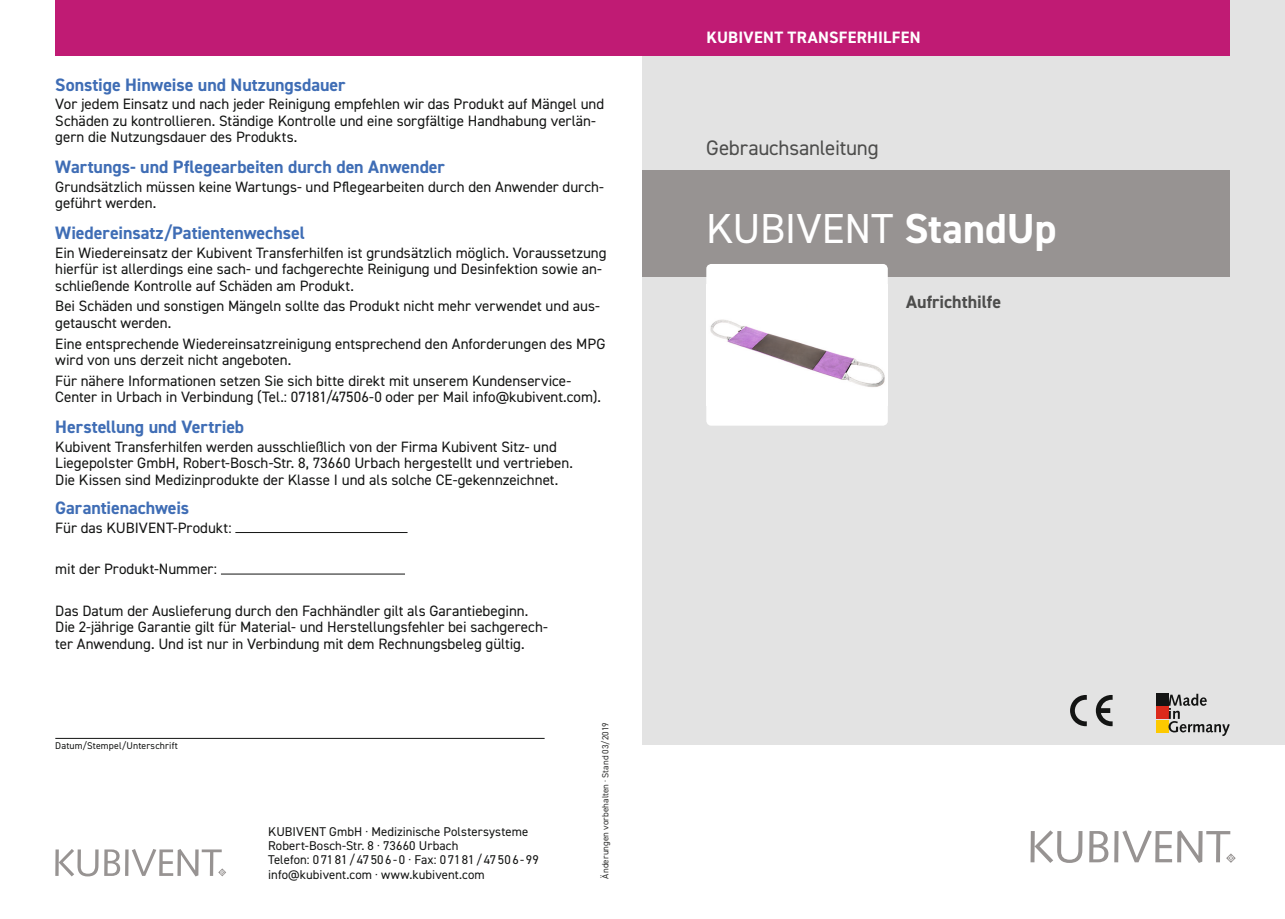
<style>
.page{position:relative;width:1285px;height:919px;background:#fff}
.page>*{position:absolute;margin:0;border:0;box-sizing:border-box;transform-origin:0 0}
.t1{font:42px "DIN2014";letter-spacing:-.01em;color:#fff}
.t2{font:21px "DIN2014";letter-spacing:-.01em;color:#4d4d4c}
.t3{font:700 18px "DIN2014";letter-spacing:-.005em;color:#3f6db5}
.t4{font:700 18px "DIN2014";color:#4d4d4c}
.t5{font:700 16.5px "DIN2014";letter-spacing:.02em;color:#fff}
.t6{font:15px/16.5px "DIN2014";color:#131413}
.t7{font:12.75px/14.2px "DIN2014";letter-spacing:.01em;color:#131413}
.t8{font:9.75px "DIN2014";letter-spacing:.015em;color:#131413}
.t9{font:9px "DIN2014";letter-spacing:.005em;color:#313130}
.s1{font-weight:700}
</style>
<div class="page">
<div style="left:642px;top:0;width:642px;height:744px;background:#e3e3e3"></div>
<hr style="left:55px;top:738px;width:489px;height:1px;background:#131413">
<hr style="left:235px;top:532px;width:172px;height:1px;background:#131413">
<hr style="left:221px;top:573px;width:184px;height:1px;background:#131413">
<svg style="left:1030px;top:830px;width:52px;height:32px"></svg>
<svg style="left:1089px;top:831px;width:19px;height:31px"></svg>
<svg style="left:1114px;top:831px;width:4px;height:31px"></svg>
<svg style="left:1122px;top:830px;width:113px;height:32px"></svg>
<div style="left:642px;top:170px;width:587px;height:106px;background:#979392"></div>
<div style="left:642px;top:0;width:587px;height:55px;background:#c01b74"></div>
<div style="left:55px;top:0;width:587px;height:55px;background:#c01b74"></div>
<div style="left:1155px;top:693px;width:12px;height:12px;background:#131413"></div>
<div style="left:1155px;top:706px;width:12px;height:12px;background:#dc2a1b"></div>
<div style="left:1155px;top:720px;width:12px;height:12px;background:#fdc900"></div>
<svg style="left:1168px;top:693px;width:61px;height:43px"></svg>
<svg style="left:55px;top:849px;width:65px;height:27px"></svg>
<svg style="left:125px;top:849px;width:4px;height:26px"></svg>
<svg style="left:132px;top:849px;width:94px;height:27px"></svg>
<div style="left:707px;top:265px;width:179px;height:159px;background:#fff;border-radius:4px"></div>
<img style="left:710px;top:319px;width:174px;height:68px">
<div style="left:706px;top:264px;width:181px;height:161px;border:2px solid #fff;border-radius:4px"></div>
<svg style="left:1070px;top:695px;width:16px;height:31px"></svg>
<svg style="left:1095px;top:695px;width:17px;height:31px"></svg>
<p class="t3" style="left:55px;top:72px;width:291px">Sonstige Hinweise und Nutzungsdauer</p>
<p class="t6" style="left:55px;top:95px;width:550px">Vor jedem Einsatz und nach jeder Reinigung empfehlen wir das Produkt auf Mängel und<br>Schäden zu kontrollieren. Ständige Kontrolle und eine sorgfältige Handhabung verlän&shy;gern die Nutzungsdauer des Produkts.</p>
<p class="t3" style="left:55px;top:155px;width:391px">Wartungs- und Pflegearbeiten durch den Anwender</p>
<p class="t6" style="left:55px;top:178px;width:550px">Grundsätzlich müssen keine Wartungs- und Pflegearbeiten durch den Anwender durch&shy;geführt werden.</p>
<p class="t3" style="left:55px;top:221px;width:251px">Wiedereinsatz/Patientenwechsel</p>
<p class="t6" style="left:55px;top:244px;width:552px">Ein Wiedereinsatz der Kubivent Transferhilfen ist grundsätzlich möglich. Voraussetzung hierfür ist allerdings eine sach- und fachgerechte Reinigung und Desinfektion sowie an&shy;schließende Kontrolle auf Schäden am Produkt.</p>
<p class="t6" style="left:55px;top:297px;width:546px">Bei Schäden und sonstigen Mängeln sollte das Produkt nicht mehr verwendet und aus&shy;getauscht werden.</p>
<p class="t6" style="left:55px;top:335px;width:551px">Eine entsprechende Wiedereinsatzreinigung entsprechend den Anforderungen des MPG wird von uns derzeit nicht angeboten.</p>
<p class="t6" style="left:55px;top:372px;width:547px">Für nähere Informationen setzen Sie sich bitte direkt mit unserem Kundenservice-<br>Center in Urbach in Verbindung (Tel.: 07181/47506-0 oder per Mail info@kubivent.com).</p>
<p class="t3" style="left:55px;top:415px;width:190px">Herstellung und Vertrieb</p>
<p class="t6" style="left:55px;top:438px;width:519px">Kubivent Transferhilfen werden ausschließlich von der Firma Kubivent Sitz- und<br>Liegepolster GmbH, Robert-Bosch-Str. 8, 73660 Urbach hergestellt und vertrieben.<br>Die Kissen sind Medizinprodukte der Klasse I und als solche CE-gekennzeichnet.</p>
<p class="t3" style="left:55px;top:496px;width:135px">Garantienachweis</p>
<p class="t6" style="left:55px;top:519px;width:178px">Für das KUBIVENT-Produkt:</p>
<p class="t6" style="left:55px;top:560px;width:163px">mit der Produkt-Nummer:</p>
<p class="t6" style="left:55px;top:602px;width:494px">Das Datum der Auslieferung durch den Fachhändler gilt als Garantiebeginn.<br>Die 2-jährige Garantie gilt für Material- und Herstellungsfehler bei sachgerech&shy;ter Anwendung. Und ist nur in Verbindung mit dem Rechnungsbeleg gültig.</p>
<p class="t8" style="left:55px;top:739px;width:124px">Datum/Stempel/Unterschrift</p>
<p class="t7" style="left:268px;top:824px;width:272px">KUBIVENT GmbH · Medizinische Polstersysteme Robert-Bosch-Str. 8 · 73660 Urbach<br>Telefon: 07181/47506-0 · Fax: 07181/47506-99 info@kubivent.com · www.kubivent.com</p>
<p class="t9" style="left:599px;top:878px;width:157px;rotate:-90deg">Änderungen vorbehalten · Stand 03/2019</p>
<p class="t5" style="left:706px;top:26px;width:216px">KUBIVENT TRANSFERHILFEN</p>
<h2 class="t2" style="left:706px;top:134px;width:174px">Gebrauchsanleitung</h2>
<h1 class="t1" style="left:706px;top:202px;width:352px">KUBIVENT <span class="s1">StandUp</span></h1>
<p class="t4" style="left:906px;top:289px;width:96px">Aufrichthilfe</p>
</div>
